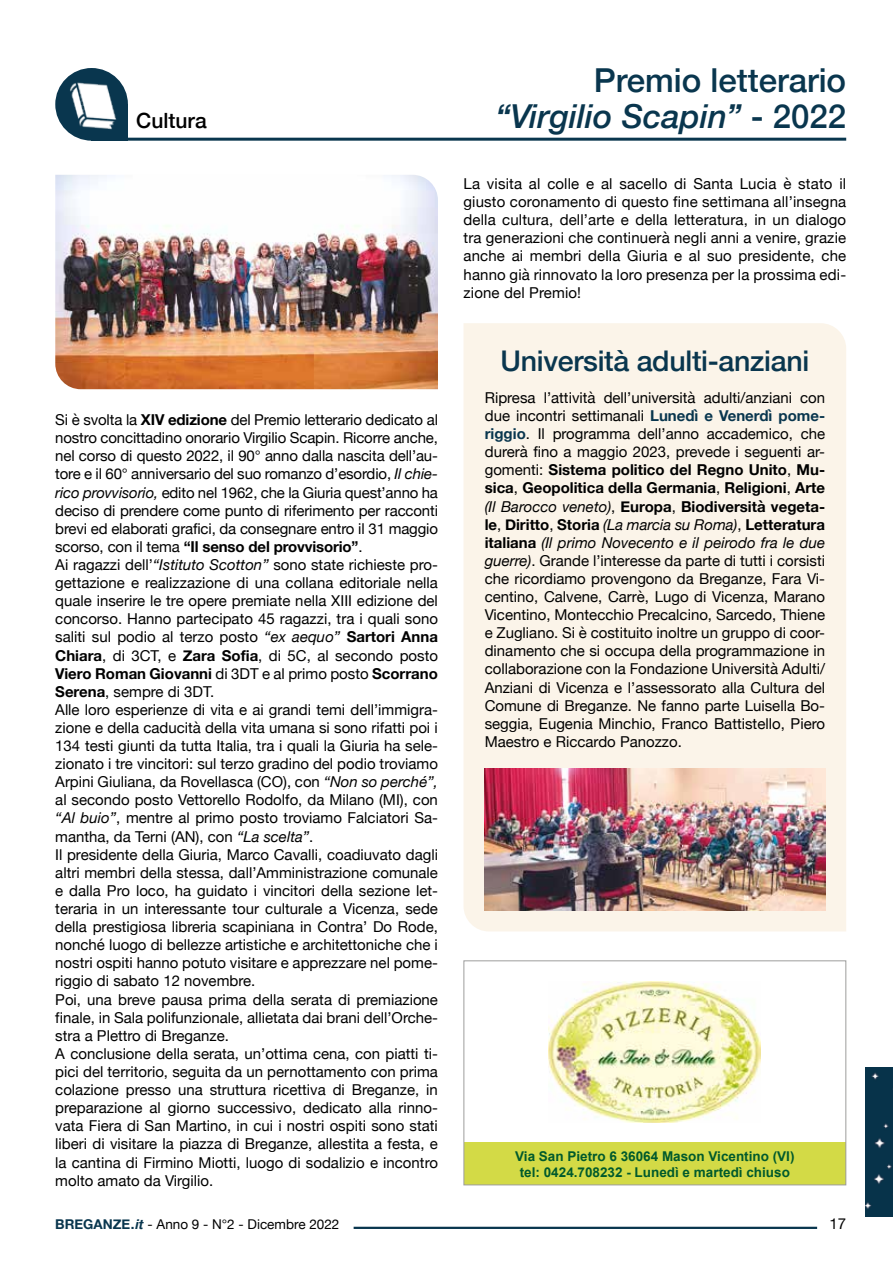
<style>
.page{position:relative;width:893px;height:1263px;background:#fff}
.page>*{position:absolute;margin:0;border:0;box-sizing:border-box;transform-origin:0 0}
.t1{font:500 33px/36px "Helvetica Neue";color:#09364e;text-align:right}
.t2{font:500 28.5px "Helvetica Neue";letter-spacing:-.01em;color:#09364e}
.t3{font:500 21px "Helvetica Neue";color:#000}
.t4{font:15px/18.1px "Helvetica Neue";color:#000;text-align:justify}
.t5{font:700 13.5px/16.2px "Arial";color:#005a2c;text-align:center}
.t6{font:13.5px "Helvetica Neue";color:#000}
.s1{font-weight:700}
.s2{font-style:italic}
.s3{font-weight:700;color:#09364e}
.s4{font-weight:700;font-style:italic;color:#09364e}
</style>
<div class="page">
<hr style="left:354px;top:1227px;width:463px;height:2px;background:#09364e">
<div style="left:865px;top:1067px;width:28px;height:149px;background:#07334a"></div>
<div style="left:464px;top:1142px;width:382px;height:43px;background:#d3da46"></div>
<hr style="left:92px;top:138px;width:754px;height:3px;background:#09364e">
<div style="left:55px;top:68px;width:73px;height:73px;background:#09364e;border-radius:50%"></div>
<div style="left:92px;top:104px;width:36px;height:37px;background:#09364e"></div>
<img style="left:70px;top:82px;width:47px;height:48px">
<div style="left:463px;top:323px;width:383px;height:608px;background:#fbf4e9"></div>
<img style="left:485px;top:768px;width:340px;height:142px">
<img style="left:55px;top:175px;width:383px;height:214px">
<div style="left:463px;top:960px;width:383px;height:225px;border:1px solid #9d9d9c"></div>
<img style="left:549px;top:981px;width:212px;height:141px">
<h3 class="t3" style="left:136px;top:103px;width:72px">Cultura</h3>
<p class="t4" style="left:55px;top:412px;width:384px;text-align:left">Si è svolta la <span class="s1">XIV edizione</span> del Premio letterario dedicato al nostro concittadino onorario Virgilio Scapin. Ricorre anche, nel corso di questo 2022, il 90° anno dalla nascita dell’au&shy;tore e il 60° anniversario del suo romanzo d’esordio, <span class="s2">Il chie&shy;rico provvisorio,</span> edito nel 1962, che la Giuria quest’anno ha deciso di prendere come punto di riferimento per racconti brevi ed elaborati grafici, da consegnare entro il 31 maggio scorso, con il tema <span class="s1">“Il senso del provvisorio”</span>.<br>Ai ragazzi dell’<span class="s2">“Istituto Scotton”</span> sono state richieste pro&shy;gettazione e realizzazione di una collana editoriale nella quale inserire le tre opere premiate nella XIII edizione del concorso. Hanno partecipato 45 ragazzi, tra i quali sono saliti sul podio al terzo posto <span class="s2">“ex aequo”</span> <span class="s1">Sartori Anna Chiara</span>, di 3CT, e <span class="s1">Zara Sofia</span>, di 5C, al secondo posto <span class="s1">Viero Roman Giovanni</span> di 3DT e al primo posto <span class="s1">Scorrano Serena</span>, sempre di 3DT.<br>Alle loro esperienze di vita e ai grandi temi dell’immigra&shy;zione e della caducità della vita umana si sono rifatti poi i 134 testi giunti da tutta Italia, tra i quali la Giuria ha sele&shy;zionato i tre vincitori: sul terzo gradino del podio troviamo Arpini Giuliana, da Rovellasca (CO), con <span class="s2">“Non so perché”, </span>al secondo posto Vettorello Rodolfo, da Milano (MI), con <span class="s2">“Al buio”</span>, mentre al primo posto troviamo Falciatori Sa&shy;mantha, da Terni (AN), con <span class="s2">“La scelta”</span>.<br>Il presidente della Giuria, Marco Cavalli, coadiuvato dagli altri membri della stessa, dall’Amministrazione comunale e dalla Pro loco, ha guidato i vincitori della sezione let&shy;teraria in un interessante tour culturale a Vicenza, sede della prestigiosa libreria scapiniana in Contra’ Do Rode, nonché luogo di bellezze artistiche e architettoniche che i nostri ospiti hanno potuto visitare e apprezzare nel pome&shy;riggio di sabato 12 novembre.<br>Poi, una breve pausa prima della serata di premiazione finale, in Sala polifunzionale, allietata dai brani dell’Orche&shy;stra a Plettro di Breganze.<br>A conclusione della serata, un’ottima cena, con piatti ti&shy;pici del territorio, seguita da un pernottamento con prima colazione presso una struttura ricettiva di Breganze, in preparazione al giorno successivo, dedicato alla rinno&shy;vata Fiera di San Martino, in cui i nostri ospiti sono stati liberi di visitare la piazza di Breganze, allestita a festa, e la cantina di Firmino Miotti, luogo di sodalizio e incontro molto amato da Virgilio.</p>
<h1 class="t1" style="left:496px;top:59px;width:352px">Premio letterario <span class="s2">“Virgilio Scapin”</span> - 2022</h1>
<p class="t4" style="left:463px;top:175px;width:384px">La visita al colle e al sacello di Santa Lucia è stato il giusto coronamento di questo fine settimana all’insegna della cultura, dell’arte e della letteratura, in un dialogo tra generazioni che continuerà negli anni a venire, grazie anche ai membri della Giuria e al suo presidente, che hanno già rinnovato la loro presenza per la prossima edi&shy;zione del Premio!</p>
<h2 class="t2" style="left:500px;top:338px;width:310px">Università adulti-anziani</h2>
<p class="t4" style="left:485px;top:389px;width:342px">Ripresa l’attività dell’università adulti/anziani con due incontri settimanali <span class="s3">Lunedì e Venerdì pome&shy;riggio</span>. Il programma dell’anno accademico, che durerà fino a maggio 2023, prevede i seguenti ar&shy;gomenti: <span class="s1">Sistema politico del Regno Unito</span>, <span class="s1">Mu&shy;sica</span>, <span class="s1">Geopolitica della Germania</span>, <span class="s1">Religioni</span>, <span class="s1">Arte </span><span class="s2">(Il Barocco veneto)</span>, <span class="s1">Europa</span>, <span class="s1">Biodiversità vegeta&shy;le</span>, <span class="s1">Diritto</span>, <span class="s1">Storia</span> <span class="s2">(La marcia su Roma)</span>, <span class="s1">Letteratura italiana</span> <span class="s2">(Il primo Novecento e il peirodo fra le due guerre)</span>. Grande l’interesse da parte di tutti i corsisti che ricordiamo provengono da Breganze, Fara Vi&shy;centino, Calvene, Carrè, Lugo di Vicenza, Marano Vicentino, Montecchio Precalcino, Sarcedo, Thiene e Zugliano. Si è costituito inoltre un gruppo di coor&shy;dinamento che si occupa della programmazione in collaborazione con la Fondazione Università Adulti/ Anziani di Vicenza e l’assessorato alla Cultura del Comune di Breganze. Ne fanno parte Luisella Bo&shy;seggia, Eugenia Minchio, Franco Battistello, Piero Maestro e Riccardo Panozzo.</p>
<p class="t5" style="left:515px;top:1148px;width:281px">Via San Pietro 6 36064 Mason Vicentino (VI) tel: 0424.708232 - Lunedì e martedì chiuso</p>
<p class="t6" style="left:55px;top:1214px;width:286px"><span class="s3">BREGANZE.</span><span class="s4">it</span> - Anno 9 - N°2 - Dicembre 2022</p>
<p class="t4" style="left:829px;top:1215px;width:18px">17</p>
</div>
